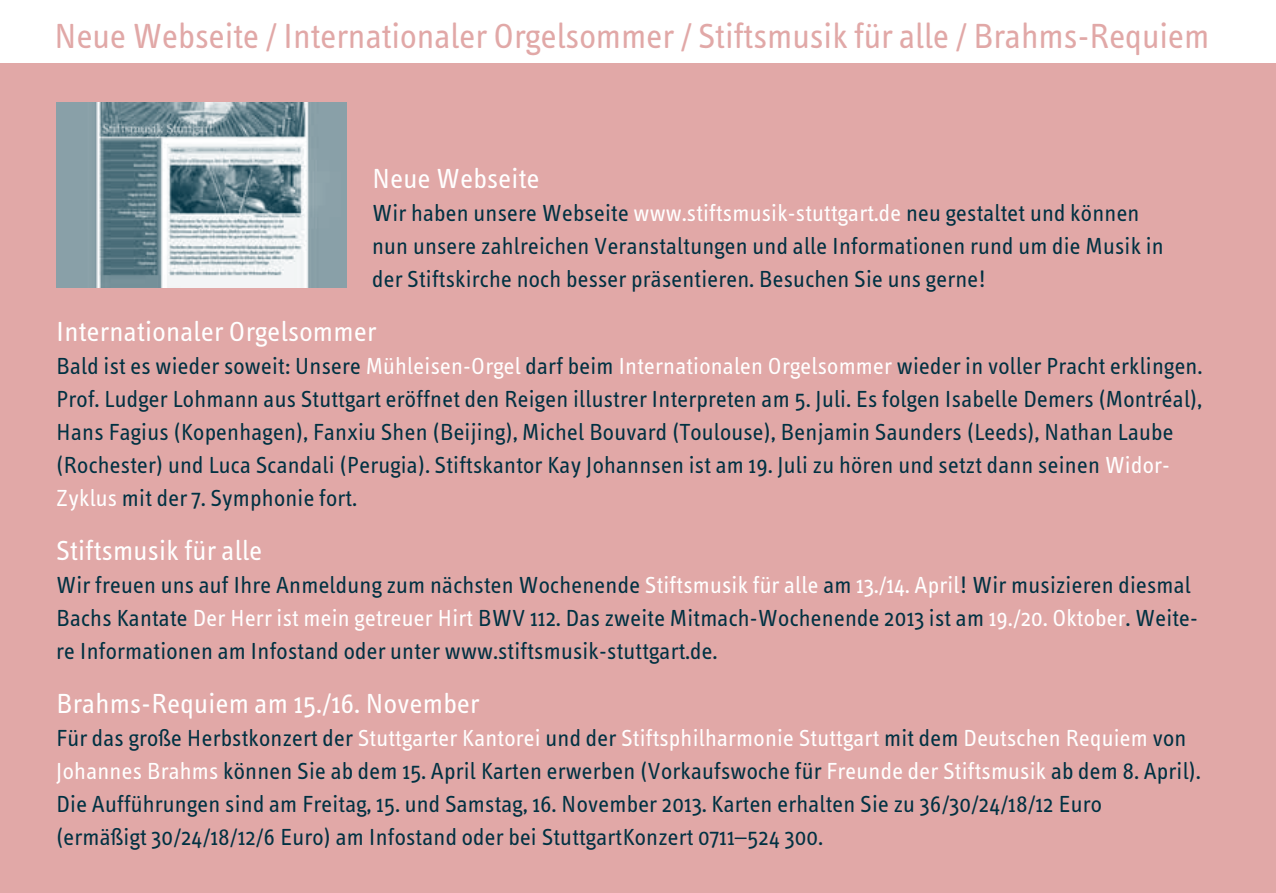
<style>
.page{position:relative;width:1276px;height:893px;background:#fff}
.page>*{position:absolute;margin:0;border:0;box-sizing:border-box;transform-origin:0 0}
.t1{font:36px "Info Text";color:#e1a8a7}
.t2{font:28.5px "Info Text";letter-spacing:.01em;color:#fff}
.t3{font:24px/33px "Info Text";letter-spacing:.01em;color:#003142}
.s1{color:#fff}
</style>
<div class="page">
<div style="left:0;top:64px;width:1276px;height:829px;background:#e1a8a7"></div>
<img style="left:56px;top:102px;width:291px;height:185px">
<h1 class="t1" style="left:54px;top:16px;width:1157px">Neue Webseite / Internationaler Orgelsommer / Stiftsmusik für alle / Brahms-Requiem</h1>
<p class="t2" style="left:372px;top:163px;width:169px">Neue Webseite</p>
<p class="t3" style="left:372px;top:197px;width:793px">Wir haben unsere Webseite <span class="s1">www.stiftsmusik-stuttgart.de</span> neu gestaltet und können nun unsere zahlreichen Veranstaltungen und alle Informationen rund um die Musik in der Stiftskirche noch besser präsentieren. Besuchen Sie uns gerne!</p>
<p class="t2" style="left:56px;top:316px;width:321px">Internationaler Orgelsommer</p>
<p class="t3" style="left:56px;top:350px;width:1147px">Bald ist es wieder soweit: Unsere <span class="s1">Mühleisen-Orgel</span> darf beim <span class="s1">Internationalen Orgelsommer</span> wieder in voller Pracht erklingen.<br>Prof. Ludger Lohmann aus Stuttgart eröffnet den Reigen illustrer Interpreten am 5. Juli. Es folgen Isabelle Demers (Montréal), Hans Fagius (Kopenhagen), Fanxiu Shen (Beijing), Michel Bouvard (Toulouse), Benjamin Saunders (Leeds), Nathan Laube (Rochester) und Luca Scandali (Perugia). Stiftskantor Kay Johannsen ist am 19. Juli zu hören und setzt dann seinen <span class="s1">Widor-Zyklus</span> mit der 7. Symphonie fort.</p>
<p class="t2" style="left:56px;top:535px;width:208px">Stiftsmusik für alle</p>
<p class="t3" style="left:56px;top:569px;width:1143px">Wir freuen uns auf Ihre Anmeldung zum nächsten Wochenende <span class="s1">Stiftsmusik für alle</span> am <span class="s1">13./14. April</span>! Wir musizieren diesmal<br>Bachs Kantate <span class="s1">Der Herr ist mein getreuer Hirt</span> BWV 112. Das zweite Mitmach-Wochenende 2013 ist am <span class="s1">19./20. Oktober</span>. Weite&shy;re Informationen am Infostand oder unter www.stiftsmusik-stuttgart.de.</p>
<p class="t2" style="left:56px;top:688px;width:425px">Brahms-Requiem am 15./16. November</p>
<p class="t3" style="left:56px;top:722px;width:1146px">Für das große Herbstkonzert der <span class="s1">Stuttgarter Kantorei</span> und der <span class="s1">Stiftsphilharmonie Stuttgart</span> mit dem <span class="s1">Deutschen Requiem</span> von <span class="s1">Johannes Brahms</span> können Sie ab dem 15. April Karten erwerben (Vorkaufswoche für <span class="s1">Freunde der Stiftsmusik</span> ab dem 8. April).<br>Die Aufführungen sind am Freitag, 15. und Samstag, 16. November 2013. Karten erhalten Sie zu 36/30/24/18/12 Euro<br>(ermäßigt 30/24/18/12/6 Euro) am Infostand oder bei StuttgartKonzert 0711–524 300.</p>
</div>
